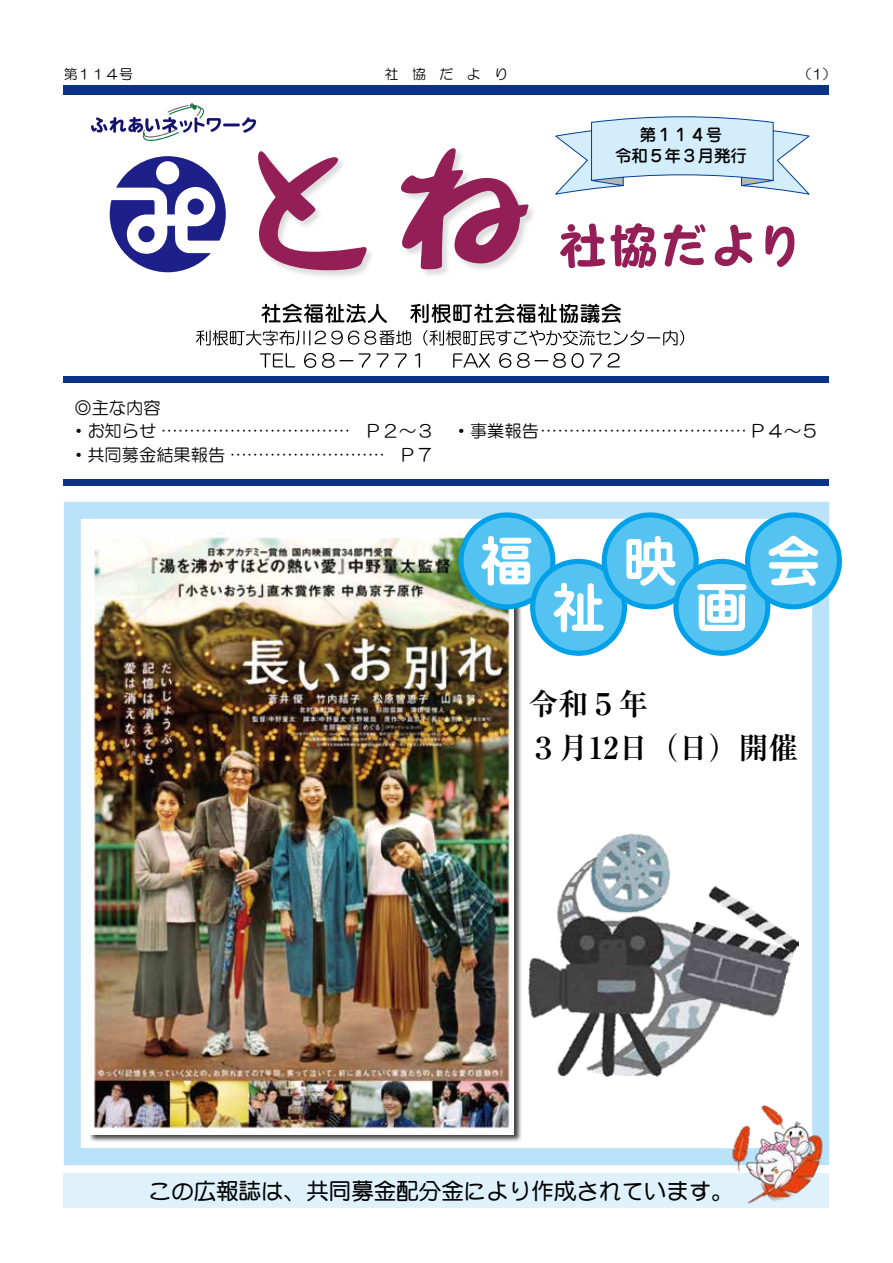
<style>
.page{position:relative;width:893px;height:1263px;background:#fff}
.page>*{position:absolute;margin:0;border:0;box-sizing:border-box;transform-origin:0 0}
.t1{font:700 54px "Jun 501 Pro";color:#fff}
.t2{font:700 30px/43.5px "Ryumin Pro";color:#000}
.t3{font:22.5px "DF Maru Gothic Std W7";color:#000}
.t4{font:17.25px/24px "HG Maru Gothic MPRO";color:#000}
.t5{font:500 16.5px/21px "Jun 34 Pro";color:#000;text-align:center}
.t6{font:13.8px "HG Maru Gothic MPRO";letter-spacing:.49em;color:#000}
</style>
<div class="page">
<div style="left:64px;top:502px;width:765px;height:663px;border:17px solid #bae3f9"></div>
<div style="left:64px;top:86px;width:765px;height:9px;background:#0c3388"></div>
<img style="left:290px;top:205px;width:244px;height:71px">
<svg style="left:258px;top:151px;width:109px;height:119px"></svg>
<svg style="left:401px;top:148px;width:127px;height:121px"></svg>
<svg style="left:91px;top:103px;width:165px;height:38px"></svg>
<svg style="left:110px;top:156px;width:116px;height:116px"></svg>
<svg style="left:261px;top:303px;width:360px;height:20px"></svg>
<svg style="left:196px;top:330px;width:488px;height:16px"></svg>
<svg style="left:260px;top:353px;width:360px;height:15px"></svg>
<svg style="left:560px;top:223px;width:234px;height:45px"></svg>
<svg style="left:555px;top:116px;width:255px;height:79px"></svg>
<div style="left:64px;top:1174px;width:765px;height:34px;background:#dff2fc"></div>
<div style="left:64px;top:376px;width:765px;height:7px;background:#0c3388"></div>
<div style="left:64px;top:479px;width:765px;height:7px;background:#0c3388"></div>
<img style="left:726px;top:1094px;width:104px;height:110px">
<div style="left:88px;top:529px;width:434px;height:614px;background:#000;opacity:.75"></div>
<img style="left:89px;top:529px;width:425px;height:605px">
<img style="left:528px;top:833px;width:270px;height:243px">
<div style="left:461px;top:515px;width:92px;height:92px;background:#54c3f1;border-radius:50%"></div>
<div style="left:458px;top:512px;width:97px;height:97px;border:5px solid #00a0e9;border-radius:50%"></div>
<div style="left:533px;top:561px;width:91px;height:92px;background:#54c3f1;border-radius:50%"></div>
<div style="left:530px;top:559px;width:97px;height:97px;border:5px solid #00a0e9;border-radius:50%"></div>
<div style="left:604px;top:515px;width:92px;height:92px;background:#54c3f1;border-radius:50%"></div>
<div style="left:602px;top:512px;width:97px;height:97px;border:5px solid #00a0e9;border-radius:50%"></div>
<div style="left:676px;top:561px;width:92px;height:92px;background:#54c3f1;border-radius:50%"></div>
<div style="left:673px;top:559px;width:97px;height:97px;border:5px solid #00a0e9;border-radius:50%"></div>
<div style="left:747px;top:515px;width:92px;height:92px;background:#54c3f1;border-radius:50%"></div>
<div style="left:745px;top:512px;width:97px;height:97px;border:5px solid #00a0e9;border-radius:50%"></div>
<p class="t6" style="left:64px;top:68px;width:71px">第１１４号</p>
<p class="t6" style="left:385px;top:68px;width:125px">社協だより</p>
<p class="t6" style="left:798px;top:68px;width:39px">（1）</p>
<p class="t5" style="left:615px;top:123px;width:133px">第１１４号<br>令和５年３月発行</p>
<p class="t4" style="left:70px;top:395px;width:750px">◎主な内容<br>・お知らせ …………………………… Ｐ２～３ ・事業報告………………………………Ｐ４～５・共同募金結果報告 ……………………… Ｐ７</p>
<h1 class="t1" style="left:480px;top:518px;width:55px">福</h1>
<h1 class="t1" style="left:552px;top:565px;width:55px">祉</h1>
<h1 class="t1" style="left:623px;top:518px;width:55px">映</h1>
<h1 class="t1" style="left:695px;top:565px;width:55px">画</h1>
<h1 class="t1" style="left:766px;top:518px;width:56px">会</h1>
<h2 class="t2" style="left:528px;top:680px;width:271px">令和５年<br>３月12日（日）開催</h2>
<h3 class="t3" style="left:149px;top:1178px;width:587px">この広報誌は、共同募金配分金により作成されています。</h3>
</div>
